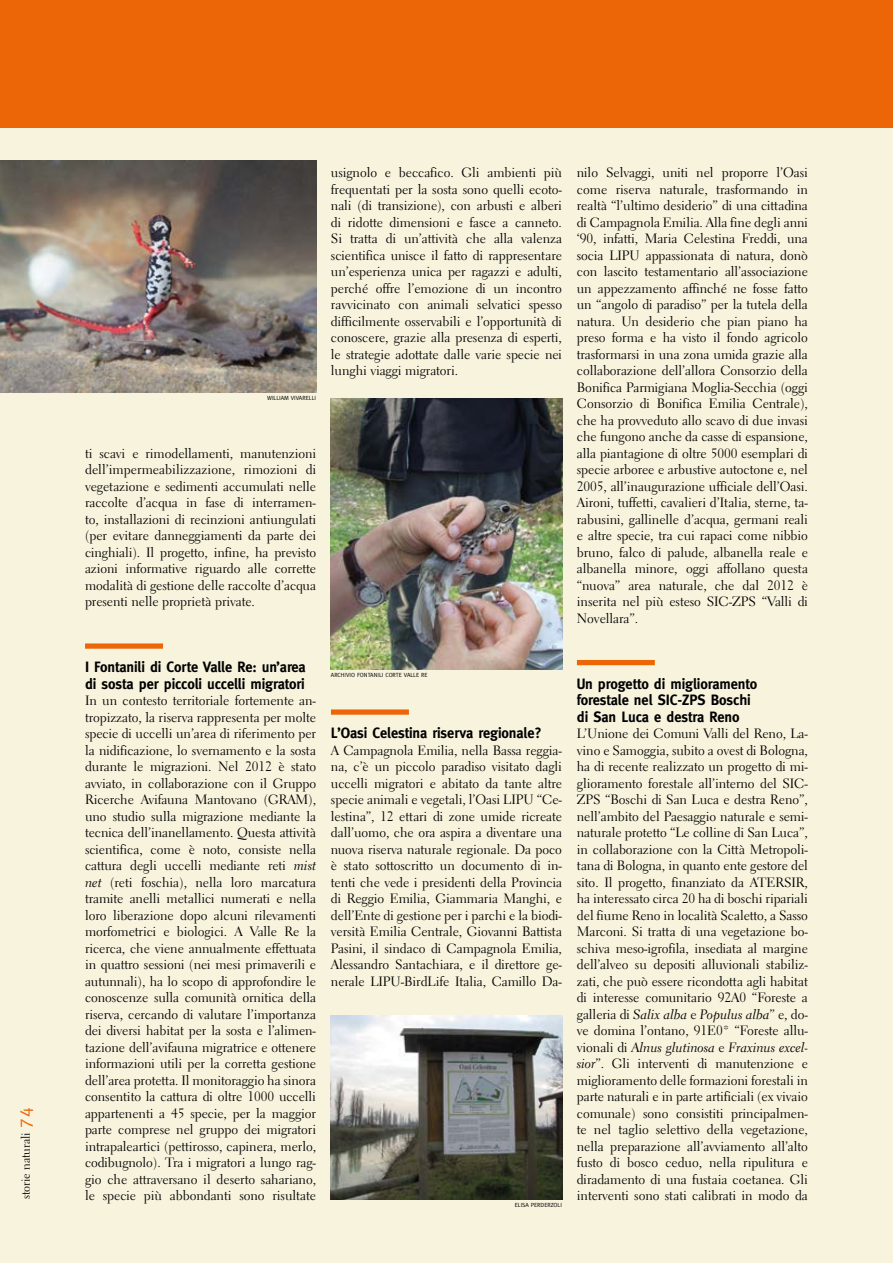
<style>
.page{position:relative;width:893px;height:1263px;background:#f7f3dd}
.page>*{position:absolute;margin:0;border:0;box-sizing:border-box;transform-origin:0 0}
.t1{font:18px "Meta";color:#ec6608}
.t2{font:700 15px/16.5px "Meta";letter-spacing:-.005em;color:#000;scale:.96 1}
.t3{font:13.5px/16.5px "Electra LT Std";letter-spacing:-.005em;color:#000;text-align:justify}
.t4{font:13.5px "Electra LT Std Cursive";letter-spacing:-.005em;color:#000}
.t5{font:12px "Electra LT Std";letter-spacing:-.005em;color:#000}
.t6{font:6px "Meta";color:#000}
.s1{font-family:"Electra LT Std Cursive"}
.s2{font-family:"Electra LT Std"}
</style>
<div class="page">
<div style="left:85px;top:643px;width:78px;height:6px;background:#ec6608"></div>
<div style="left:331px;top:709px;width:78px;height:6px;background:#ec6608"></div>
<div style="left:577px;top:660px;width:78px;height:5px;background:#ec6608"></div>
<div style="left:0;top:0;width:893px;height:128px;background:#ec6608"></div>
<img style="left:0;top:161px;width:316px;height:231px">
<img style="left:331px;top:398px;width:231px;height:272px">
<img style="left:331px;top:1016px;width:231px;height:183px">
<h1 class="t1" style="left:13px;top:1128px;width:22px;rotate:-90deg">74</h1>
<p class="t5" style="left:18px;top:1199px;width:68px;rotate:-90deg">storie naturali</p>
<p class="t6" style="left:267px;top:395px;width:50px">WILLIAM VIVARELLI</p>
<p class="t3" style="left:85px;top:445px;width:233px">ti scavi e rimodellamenti, manutenzioni dell’impermeabilizzazione, rimozioni di vegetazione e sedimenti accumulati nelle raccolte d’acqua in fase di interramen&shy;to, installazioni di recinzioni antiungulati (per evitare danneggiamenti da parte dei cinghiali). Il progetto, infine, ha previsto azioni informative riguardo alle corrette modalità di gestione delle raccolte d’acqua presenti nelle proprietà private.</p>
<p class="t3" style="left:331px;top:164px;width:233px">usignolo e beccafico. Gli ambienti più frequentati per la sosta sono quelli ecoto&shy;nali (di transizione), con arbusti e alberi di ridotte dimensioni e fasce a canneto.<br>Si tratta di un’attività che alla valenza scientifica unisce il fatto di rappresentare un’esperienza unica per ragazzi e adulti, perché offre l’emozione di un incontro ravvicinato con animali selvatici spesso difficilmente osservabili e l’opportunità di conoscere, grazie alla presenza di esperti, le strategie adottate dalle varie specie nei lunghi viaggi migratori.</p>
<p class="t3" style="left:577px;top:164px;width:233px">nilo Selvaggi, uniti nel proporre l’Oasi come riserva naturale, trasformando in realtà “l’ultimo desiderio” di una cittadina di Campagnola Emilia. Alla fine degli anni ‘90, infatti, Maria Celestina Freddi, una socia LIPU appassionata di natura, donò con lascito testamentario all’associazione un appezzamento affinché ne fosse fatto un “angolo di paradiso” per la tutela della natura. Un desiderio che pian piano ha preso forma e ha visto il fondo agricolo trasformarsi in una zona umida grazie alla collaborazione dell’allora Consorzio della Bonifica Parmigiana Moglia-Secchia (oggi Consorzio di Bonifica Emilia Centrale), che ha provveduto allo scavo di due invasi che fungono anche da casse di espansione, alla piantagione di oltre 5000 esemplari di specie arboree e arbustive autoctone e, nel 2005, all’inaugurazione ufficiale dell’Oasi.<br>Aironi, tuffetti, cavalieri d’Italia, sterne, ta&shy;rabusini, gallinelle d’acqua, germani reali e altre specie, tra cui rapaci come nibbio bruno, falco di palude, albanella reale e albanella minore, oggi affollano questa “nuova” area naturale, che dal 2012 è inserita nel più esteso SIC-ZPS “Valli di Novellara”.</p>
<p class="t2" style="left:85px;top:659px;width:231px">I Fontanili di Corte Valle Re: un’area di sosta per piccoli uccelli migratori</p>
<p class="t3" style="left:85px;top:692px;width:233px">In un contesto territoriale fortemente an&shy;tropizzato, la riserva rappresenta per molte specie di uccelli un’area di riferimento per la nidificazione, lo svernamento e la sosta durante le migrazioni. Nel 2012 è stato avviato, in collaborazione con il Gruppo Ricerche Avifauna Mantovano (GRAM), uno studio sulla migrazione mediante la tecnica dell’inanellamento. Questa attività scientifica, come è noto, consiste nella cattura degli uccelli mediante reti <span class="s1">mist net</span> (reti foschia), nella loro marcatura tramite anelli metallici numerati e nella loro liberazione dopo alcuni rilevamenti morfometrici e biologici. A Valle Re la ricerca, che viene annualmente effettuata in quattro sessioni (nei mesi primaverili e autunnali), ha lo scopo di approfondire le conoscenze sulla comunità ornitica della riserva, cercando di valutare l’importanza dei diversi habitat per la sosta e l’alimen&shy;tazione dell’avifauna migratrice e ottenere informazioni utili per la corretta gestione dell’area protetta. Il monitoraggio ha sinora consentito la cattura di oltre 1000 uccelli appartenenti a 45 specie, per la maggior parte comprese nel gruppo dei migratori intrapaleartici (pettirosso, capinera, merlo, codibugnolo). Tra i migratori a lungo rag&shy;gio che attraversano il deserto sahariano, le specie più abbondanti sono risultate</p>
<p class="t6" style="left:331px;top:672px;width:98px">ARCHIVIO FONTANILI CORTE VALLE RE</p>
<p class="t2" style="left:331px;top:725px;width:221px">L’Oasi Celestina riserva regionale?</p>
<p class="t3" style="left:331px;top:742px;width:233px">A Campagnola Emilia, nella Bassa reggia&shy;na, c’è un piccolo paradiso visitato dagli uccelli migratori e abitato da tante altre specie animali e vegetali, l’Oasi LIPU “Ce&shy;lestina”, 12 ettari di zone umide ricreate dall’uomo, che ora aspira a diventare una nuova riserva naturale regionale. Da poco è stato sottoscritto un documento di in&shy;tenti che vede i presidenti della Provincia di Reggio Emilia, Giammaria Manghi, e dell’Ente di gestione per i parchi e la biodi&shy;versità Emilia Centrale, Giovanni Battista Pasini, il sindaco di Campagnola Emilia, Alessandro Santachiara, e il direttore ge&shy;nerale LIPU-BirdLife Italia, Camillo Da-</p>
<p class="t6" style="left:515px;top:1201px;width:49px">ELISA PERDERZOLI</p>
<p class="t2" style="left:577px;top:675px;width:189px">Un progetto di miglioramento forestale nel SIC-ZPS Boschi di San Luca e destra Reno</p>
<p class="t3" style="left:577px;top:725px;width:233px">L’Unione dei Comuni Valli del Reno, La&shy;vino e Samoggia, subito a ovest di Bologna, ha di recente realizzato un progetto di mi&shy;glioramento forestale all’interno del SIC-ZPS “Boschi di San Luca e destra Reno”, nell’ambito del Paesaggio naturale e semi&shy;naturale protetto “Le colline di San Luca”, in collaborazione con la Città Metropoli&shy;tana di Bologna, in quanto ente gestore del sito. Il progetto, finanziato da ATERSIR, ha interessato circa 20 ha di boschi ripariali del fiume Reno in località Scaletto, a Sasso Marconi. Si tratta di una vegetazione bo&shy;schiva meso-igrofila, insediata al margine dell’alveo su depositi alluvionali stabiliz&shy;zati, che può essere ricondotta agli habitat di interesse comunitario 92A0 “Foreste a</p>
<p class="t4" style="left:577px;top:1006px;width:232px"><span class="s2">galleria di</span> Salix alba <span class="s2">e</span> Populus alba<span class="s2">” e, do-</span></p>
<p class="t3" style="left:577px;top:1022px;width:233px">ve domina l’ontano, 91E0* “Foreste allu-</p>
<p class="t4" style="left:577px;top:1039px;width:233px"><span class="s2">vionali di</span> Alnus glutinosa <span class="s2">e</span> Fraxinus excel-</p>
<p class="t3" style="left:577px;top:1055px;width:233px"><span class="s1">sior</span>”. Gli interventi di manutenzione e miglioramento delle formazioni forestali in parte naturali e in parte artificiali (ex vivaio comunale) sono consistiti principalmen&shy;te nel taglio selettivo della vegetazione, nella preparazione all’avviamento all’alto fusto di bosco ceduo, nella ripulitura e diradamento di una fustaia coetanea. Gli</p>
<p class="t3" style="left:577px;top:1187px;width:233px">interventi sono stati calibrati in modo da</p>
</div>
